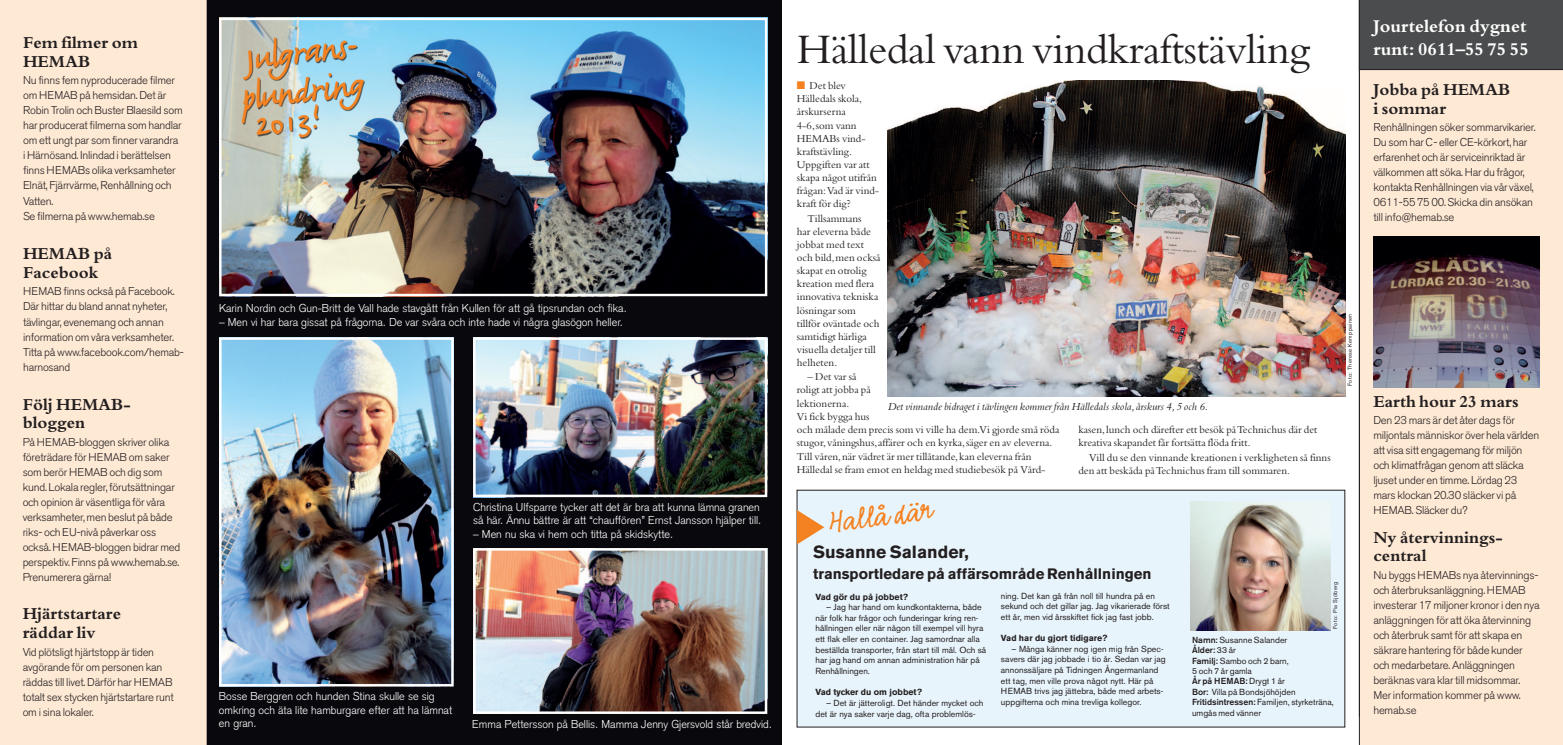
<style>
.page{position:relative;width:1563px;height:745px;background:#fff}
.page>*{position:absolute;margin:0;border:0;box-sizing:border-box;transform-origin:0 0}
.t1{font:43.75px "Bembo";letter-spacing:-.01em;color:#231f20}
.t2{font:700 40px/38.5px "FF Justlefthand";color:#f58220}
.t3{font:32.5px "Emmascript MVB";color:#f58220}
.t4{font:700 18.75px/22.5px "M Bembo";color:#fff}
.t5{font:700 17.5px/18.8px "M Bembo";color:#231f20}
.t6{font:700 17.5px "Akzidenz Grotesk BE";color:#231f20}
.t7{font:700 15px "Akzidenz Grotesk BE";color:#231f20}
.t8{font:300 11.25px/15px "Akzidenz Grotesk BE";letter-spacing:-.02em;color:#231f20}
.t9{font:300 11.25px/13.8px "Akzidenz Grotesk";color:#fff}
.t10{font:italic 11.25px "Bembo";color:#231f20}
.t11{font:11px/13.1px "Bembo";color:#231f20}
.t12{font:8.75px/10.6px "Akzidenz Grotesk BE";color:#231f20}
.t13{font:700 8.75px "Akzidenz Grotesk BE";color:#231f20}
.t14{font:5.62px "Akzidenz Grotesk BE";letter-spacing:.06em;color:#231f20}
.s1{color:#f58220}
.s2{font-weight:500}
</style>
<div class="page">
<div style="left:0;top:0;width:207px;height:744px;background:#fee9d5"></div>
<div style="left:207px;top:0;width:574px;height:744px;background:#08080d"></div>
<div style="left:1359px;top:70px;width:204px;height:674px;background:#fee9d5"></div>
<hr style="left:1359px;top:0;width:1px;height:716px;background:#231f20">
<div style="left:1360px;top:0;width:203px;height:70px;background:#4b4c4d"></div>
<div style="left:797px;top:489px;width:548px;height:237px;background:#e8f4fb"></div>
<svg style="left:797px;top:509px;width:27px;height:35px"></svg>
<img style="left:1191px;top:501px;width:139px;height:129px">
<img style="left:888px;top:80px;width:457px;height:316px">
<img style="left:222px;top:21px;width:542px;height:272px">
<div style="left:219px;top:18px;width:548px;height:278px;border:2px solid #fff"></div>
<img style="left:222px;top:340px;width:229px;height:343px">
<div style="left:219px;top:337px;width:235px;height:349px;border:2px solid #fff"></div>
<img style="left:476px;top:550px;width:288px;height:160px">
<div style="left:473px;top:547px;width:294px;height:166px;border:2px solid #fff"></div>
<img style="left:476px;top:340px;width:288px;height:154px">
<div style="left:473px;top:337px;width:294px;height:160px;border:2px solid #fff"></div>
<div style="left:243px;top:38px;width:121px;height:100px;background:#231f20;opacity:.75"></div>
<img style="left:1373px;top:236px;width:167px;height:151px">
<h3 class="t5" style="left:23px;top:33px;width:117px">Fem filmer om<br>HEMAB</h3>
<p class="t8" style="left:23px;top:73px;width:161px">Nu finns fem nyproducerade filmer om HEMAB på hemsidan. Det är<br>Robin Trolin och Buster Blaesild som har producerat filmerna som handlar om ett ungt par som finner varandra i Härnösand. Inlindad i berättelsen finns HEMABs olika verksamheter<br>Elnät, Fjärrvärme, Renhållning och<br>Vatten.<br>Se filmerna på www.hemab.se</p>
<h3 class="t5" style="left:23px;top:244px;width:91px">HEMAB på<br>Facebook</h3>
<p class="t8" style="left:23px;top:284px;width:162px">HEMAB finns också på Facebook.<br>Där hittar du bland annat nyheter, tävlingar, evenemang och annan information om våra verksamheter.<br>Titta på www.facebook.com/hemab&shy;harnosand</p>
<h3 class="t5" style="left:23px;top:394px;width:110px">Följ HEMAB&shy;bloggen</h3>
<p class="t8" style="left:23px;top:434px;width:159px">På HEMAB-bloggen skriver olika företrädare för HEMAB om saker som berör HEMAB och dig som kund. Lokala regler, förutsättningar och opinion är väsentliga för våra verksamheter, men beslut på både riks- och EU-nivå påverkar oss också. HEMAB-bloggen bidrar med perspektiv. Finns på www.hemab.se.<br>Prenumerera gärna!</p>
<h3 class="t5" style="left:23px;top:604px;width:100px">Hjärtstartare räddar liv</h3>
<p class="t8" style="left:23px;top:644px;width:152px">Vid plötsligt hjärtstopp är tiden avgörande för om personen kan räddas till livet. Därför har HEMAB totalt sex stycken hjärtstartare runt om i sina lokaler.</p>
<h2 class="t2" style="left:235px;top:41px;width:131px;rotate:-7deg">Julgrans&shy;plundring</h2>
<h2 class="t2" style="left:251px;top:107px;width:69px;rotate:-7deg">2013!</h2>
<p class="t9" style="left:219px;top:301px;width:409px">Karin Nordin och Gun-Britt de Vall hade stavgått från Kullen för att gå tipsrundan och fika.</p>
<p class="t9" style="left:219px;top:314px;width:405px">– Men vi har bara gissat på frågorna. De var svåra och inte hade vi några glasögon heller.</p>
<p class="t9" style="left:473px;top:499px;width:290px">Christina Ulfsparre tycker att det är bra att kunna lämna granen så här. Ännu bättre är att “chauffören” Ernst Jansson hjälper till.</p>
<p class="t9" style="left:473px;top:527px;width:202px">– Men nu ska vi hem och titta på skidskytte.</p>
<p class="t9" style="left:219px;top:688px;width:235px">Bosse Berggren och hunden Stina skulle se sig omkring och äta lite hamburgare efter att ha lämnat en gran.</p>
<p class="t9" style="left:472px;top:716px;width:301px">Emma Pettersson på Bellis. Mamma Jenny Gjersvold står bredvid.</p>
<h1 class="t1" style="left:797px;top:24px;width:515px">Hälledal vann vindkraftstävling</h1>
<p class="t11" style="left:797px;top:79px;width:84px"><span class="s1">■</span> Det blev<br>Hälledals skola, årskurserna<br>4-6, som vann<br>HEMABs vind&shy;kraftstävling.<br>Uppgiften var att skapa något utifrån frågan: Vad är vind&shy;kraft för dig?</p>
<p class="t11" style="left:797px;top:211px;width:85px;text-indent:11px">Tillsammans<br>har eleverna både jobbat med text och bild, men också skapat en otrolig kreation med flera innovativa tekniska lösningar som tillför oväntade och samtidigt härliga visuella detaljer till helheten.</p>
<p class="t11" style="left:797px;top:370px;width:264px;text-indent:11px">– Det var så<br>roligt att jobba på<br>lektionerna.<br>Vi fick bygga hus<br>och målade dem precis som vi ville ha dem.Vi gjorde små röda stugor, våningshus, affärer och en kyrka, säger en av eleverna.</p>
<p class="t11" style="left:797px;top:449px;width:250px">Till våren, när vädret är mer tillåtande, kan eleverna från<br>Hälledal se fram emot en heldag med studiebesök på Vård-</p>
<p class="t10" style="left:888px;top:399px;width:322px">Det vinnande bidraget i tävlingen kommer från Hälledals skola, årskurs 4, 5 och 6.</p>
<p class="t11" style="left:1078px;top:422px;width:241px">kasen, lunch och därefter ett besök på Technichus där det kreativa skapandet får fortsätta flöda fritt.</p>
<p class="t11" style="left:1078px;top:450px;width:254px;text-indent:11px">Vill du se den vinnande kreationen i verkligheten så finns den att beskåda på Technichus fram till sommaren.</p>
<p class="t14" style="left:1346px;top:385px;width:73px;rotate:-90deg">Foto: Therese Kemppainen</p>
<h3 class="t3" style="left:827px;top:505px;width:107px;rotate:-7deg">Hallå där</h3>
<h3 class="t6" style="left:813px;top:541px;width:157px">Susanne Salander,</h3>
<h3 class="t7" style="left:813px;top:565px;width:340px">transportledare på affärsområde Renhållningen</h3>
<p class="t13" style="left:815px;top:591px;width:94px">Vad gör du på jobbet?</p>
<p class="t12" style="left:815px;top:601px;width:172px;text-indent:11px">– Jag har hand om kundkontakterna, både när folk har frågor och funderingar kring ren&shy;hållningen eller när någon till exempel vill hyra ett flak eller en container. Jag samordnar alla beställda transporter, från start till mål. Och så har jag hand om annan administration här på Renhållningen.</p>
<p class="t13" style="left:815px;top:686px;width:108px">Vad tycker du om jobbet?</p>
<p class="t12" style="left:815px;top:697px;width:169px;text-indent:11px">– Det är jätteroligt. Det händer mycket och det är nya saker varje dag, ofta problemlös-</p>
<p class="t12" style="left:1001px;top:590px;width:170px">ning. Det kan gå från noll till hundra på en sekund och det gillar jag. Jag vikarierade först ett år, men vid årsskiftet fick jag fast jobb.</p>
<p class="t13" style="left:1001px;top:632px;width:108px">Vad har du gjort tidigare?</p>
<p class="t12" style="left:1001px;top:643px;width:166px;text-indent:11px">– Många känner nog igen mig från Spec&shy;savers där jag jobbade i tio år. Sedan var jag annonssäljare på Tidningen Ångermanland ett tag, men ville prova något nytt. Här på HEMAB trivs jag jättebra, både med arbets&shy;uppgifterna och mina trevliga kollegor.</p>
<p class="t14" style="left:1331px;top:628px;width:49px;rotate:-90deg">Foto: Pia Sjöberg</p>
<p class="t12" style="left:1192px;top:634px;width:143px"><span class="s2">Namn:</span> Susanne Salander<br><span class="s2">Ålder:</span> 33 år<br><span class="s2">Familj:</span> Sambo och 2 barn,<br>5 och 7 år gamla<br><span class="s2">År på HEMAB:</span> Drygt 1 år<br><span class="s2">Bor:</span> Villa på Bondsjöhöjden<br><span class="s2">Fritidsintressen:</span> Familjen, styrketräna, umgås med vänner</p>
<h3 class="t4" style="left:1373px;top:15px;width:157px">Jourtelefon dygnet runt: 0611–55 75 55</h3>
<h3 class="t5" style="left:1373px;top:80px;width:138px">Jobba på HEMAB i sommar</h3>
<p class="t8" style="left:1373px;top:120px;width:164px">Renhållningen söker sommarvikarier.<br>Du som har C- eller CE-körkort, har erfarenhet och är serviceinriktad är välkommen att söka. Har du frågor, kontakta Renhållningen via vår växel, 0611-55 75 00. Skicka din ansökan till info@hemab.se</p>
<h3 class="t5" style="left:1373px;top:391px;width:147px">Earth hour 23 mars</h3>
<p class="t8" style="left:1373px;top:412px;width:167px">Den 23 mars är det åter dags för miljontals människor över hela världen att visa sitt engagemang för miljön och klimatfrågan genom att släcka ljuset under en timme. Lördag 23 mars klockan 20.30 släcker vi på<br>HEMAB. Släcker du?</p>
<h3 class="t5" style="left:1373px;top:527px;width:131px">Ny återvinnings&shy;central</h3>
<p class="t8" style="left:1373px;top:567px;width:168px">Nu byggs HEMABs nya återvinnings&shy;och återbruksanläggning. HEMAB investerar 17 miljoner kronor i den nya anläggningen för att öka återvinning och återbruk samt för att skapa en säkrare hantering för både kunder och medarbetare. Anläggningen beräknas vara klar till midsommar.<br>Mer information kommer på www. hemab.se</p>
</div>
